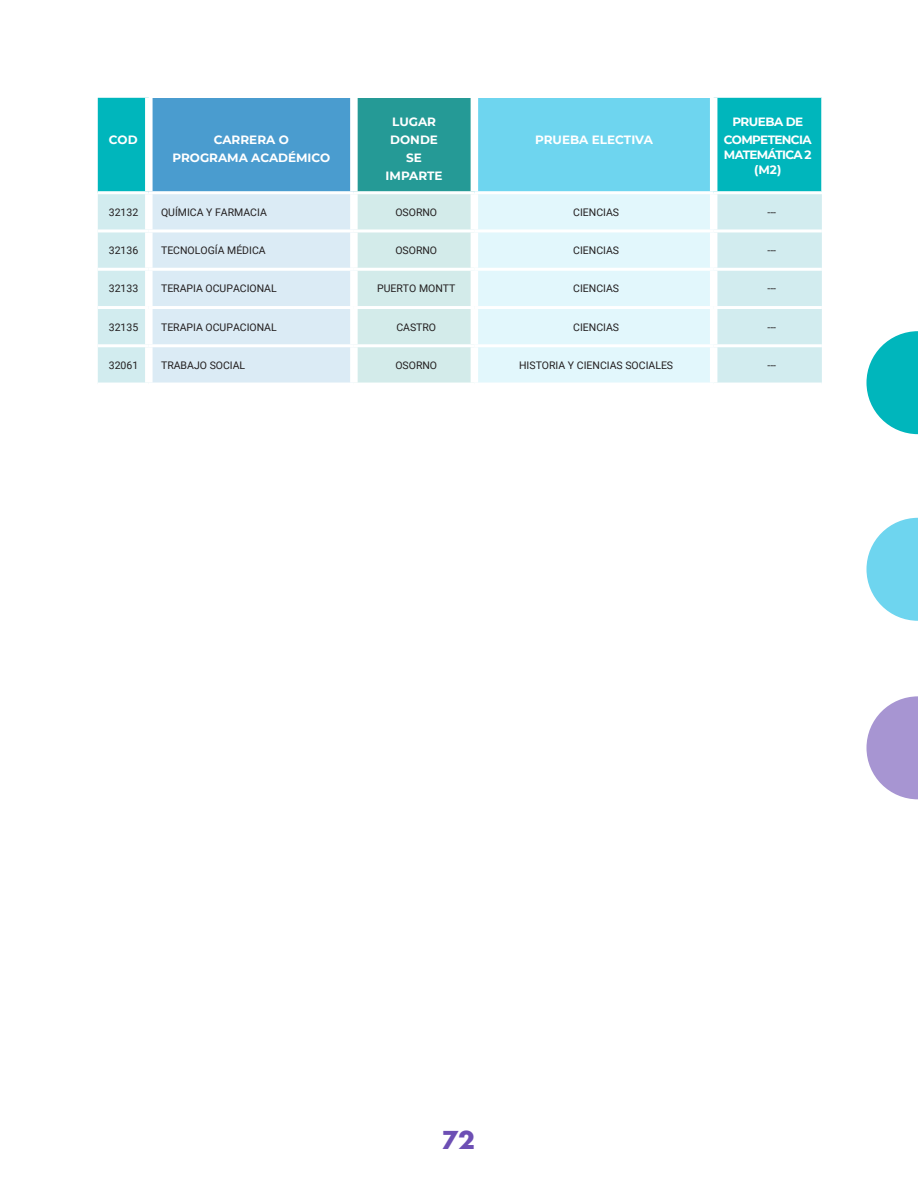
<style>
.page{position:relative;width:918px;height:1188px;background:#fff}
.page>*{position:absolute;margin:0;border:0;box-sizing:border-box;transform-origin:0 0}
.t1{font:700 24px "Futura";color:#6d4fb4}
.Subtitulo_tabla{font:700 12px "Montserrat";letter-spacing:-.005em;color:#fff}
.Subtitulo_tabla-2{font:700 12px/15px "Montserrat";letter-spacing:-.06em;color:#fff;text-align:center}
.Subtitulo_tabla-3{font:700 12px "Montserrat";letter-spacing:-.04em;color:#fff}
.Párrafo_-_Tabla_-_Copia{font:10.5px "Roboto";color:#231f20}
</style>
<div class="page">
<svg style="left:866px;top:518px;width:52px;height:103px"></svg>
<svg style="left:866px;top:331px;width:52px;height:103px"></svg>
<svg style="left:866px;top:696px;width:52px;height:103px"></svg>
<div style="left:98px;top:98px;width:723px;height:93px;background:#00b6bc"></div>
<div style="left:149px;top:98px;width:205px;height:95px;background:#4a9ccf"></div>
<div style="left:354px;top:98px;width:120px;height:95px;background:#259a96"></div>
<div style="left:474px;top:98px;width:240px;height:95px;background:#6ed5ef"></div>
<div style="left:98px;top:194px;width:724px;height:189px;background:#d2ecef"></div>
<svg style="left:153px;top:194px;width:318px;height:189px;background:#d8ebf1"></svg>
<div style="left:478px;top:194px;width:232px;height:189px;background:#e2f7fc"></div>
<div style="left:350px;top:98px;width:8px;height:93px;background:#fff"></div>
<div style="left:471px;top:98px;width:7px;height:93px;background:#fff"></div>
<div style="left:710px;top:98px;width:7px;height:93px;background:#fff"></div>
<div style="left:350px;top:194px;width:8px;height:35px;background:#fff"></div>
<div style="left:471px;top:194px;width:7px;height:35px;background:#fff"></div>
<div style="left:710px;top:194px;width:7px;height:35px;background:#fff"></div>
<div style="left:350px;top:232px;width:8px;height:36px;background:#fff"></div>
<div style="left:471px;top:232px;width:7px;height:36px;background:#fff"></div>
<div style="left:710px;top:232px;width:7px;height:36px;background:#fff"></div>
<div style="left:350px;top:271px;width:8px;height:35px;background:#fff"></div>
<div style="left:471px;top:271px;width:7px;height:35px;background:#fff"></div>
<div style="left:710px;top:271px;width:7px;height:35px;background:#fff"></div>
<div style="left:350px;top:309px;width:8px;height:35px;background:#fff"></div>
<div style="left:471px;top:309px;width:7px;height:35px;background:#fff"></div>
<div style="left:710px;top:309px;width:7px;height:35px;background:#fff"></div>
<div style="left:350px;top:347px;width:8px;height:36px;background:#fff"></div>
<div style="left:471px;top:347px;width:7px;height:36px;background:#fff"></div>
<div style="left:710px;top:347px;width:7px;height:36px;background:#fff"></div>
<div style="left:145px;top:98px;width:8px;height:93px;background:#fff"></div>
<div style="left:145px;top:194px;width:8px;height:35px;background:#fff"></div>
<div style="left:145px;top:232px;width:8px;height:36px;background:#fff"></div>
<div style="left:145px;top:271px;width:8px;height:35px;background:#fff"></div>
<div style="left:145px;top:309px;width:8px;height:35px;background:#fff"></div>
<div style="left:145px;top:347px;width:8px;height:36px;background:#fff"></div>
<hr style="left:149px;top:191px;width:205px;height:3px;background:#fff">
<hr style="left:354px;top:191px;width:120px;height:3px;background:#fff">
<hr style="left:474px;top:191px;width:240px;height:3px;background:#fff">
<hr style="left:98px;top:229px;width:51px;height:3px;background:#fff">
<hr style="left:149px;top:229px;width:205px;height:3px;background:#fff">
<hr style="left:354px;top:229px;width:120px;height:3px;background:#fff">
<hr style="left:474px;top:229px;width:240px;height:3px;background:#fff">
<hr style="left:714px;top:229px;width:108px;height:3px;background:#fff">
<hr style="left:98px;top:268px;width:51px;height:3px;background:#fff">
<hr style="left:149px;top:268px;width:205px;height:3px;background:#fff">
<hr style="left:354px;top:268px;width:120px;height:3px;background:#fff">
<hr style="left:474px;top:268px;width:240px;height:3px;background:#fff">
<hr style="left:714px;top:268px;width:108px;height:3px;background:#fff">
<hr style="left:98px;top:306px;width:51px;height:3px;background:#fff">
<hr style="left:149px;top:306px;width:205px;height:3px;background:#fff">
<hr style="left:354px;top:306px;width:120px;height:3px;background:#fff">
<hr style="left:474px;top:306px;width:240px;height:3px;background:#fff">
<hr style="left:714px;top:306px;width:108px;height:3px;background:#fff">
<hr style="left:98px;top:344px;width:51px;height:3px;background:#fff">
<hr style="left:149px;top:344px;width:205px;height:3px;background:#fff">
<hr style="left:354px;top:344px;width:120px;height:3px;background:#fff">
<hr style="left:474px;top:344px;width:240px;height:3px;background:#fff">
<hr style="left:714px;top:344px;width:108px;height:3px;background:#fff">
<p class="Subtitulo_tabla" style="left:109px;top:131px;width:30px">COD</p>
<p class="Subtitulo_tabla" style="left:214px;top:131px;width:77px">CARRERA O</p>
<p class="Subtitulo_tabla" style="left:172px;top:149px;width:159px">PROGRAMA ACADÉMICO</p>
<p class="Subtitulo_tabla" style="left:392px;top:113px;width:45px">LUGAR</p>
<p class="Subtitulo_tabla" style="left:390px;top:131px;width:49px">DONDE</p>
<p class="Subtitulo_tabla" style="left:406px;top:149px;width:17px">SE</p>
<p class="Subtitulo_tabla" style="left:386px;top:167px;width:58px">IMPARTE</p>
<p class="Subtitulo_tabla" style="left:535px;top:131px;width:119px">PRUEBA ELECTIVA</p>
<p class="Subtitulo_tabla-3" style="left:732px;top:113px;width:72px">PRUEBA DE</p>
<p class="Subtitulo_tabla-2" style="left:724px;top:132px;width:89px">COMPETENCIA<br>MATEMÁTICA 2 (M2)</p>
<p class="Párrafo_-_Tabla_-_Copia" style="left:109px;top:205px;width:31px">32132</p>
<p class="Párrafo_-_Tabla_-_Copia" style="left:161px;top:205px;width:107px">QUÍMICA Y FARMACIA</p>
<p class="Párrafo_-_Tabla_-_Copia" style="left:395px;top:205px;width:43px">OSORNO</p>
<p class="Párrafo_-_Tabla_-_Copia" style="left:573px;top:205px;width:47px">CIENCIAS</p>
<p class="Párrafo_-_Tabla_-_Copia" style="left:767px;top:205px;width:10px">---</p>
<p class="Párrafo_-_Tabla_-_Copia" style="left:109px;top:243px;width:31px">32136</p>
<p class="Párrafo_-_Tabla_-_Copia" style="left:161px;top:243px;width:106px">TECNOLOGÍA MÉDICA</p>
<p class="Párrafo_-_Tabla_-_Copia" style="left:395px;top:243px;width:43px">OSORNO</p>
<p class="Párrafo_-_Tabla_-_Copia" style="left:573px;top:243px;width:47px">CIENCIAS</p>
<p class="Párrafo_-_Tabla_-_Copia" style="left:767px;top:243px;width:10px">---</p>
<p class="Párrafo_-_Tabla_-_Copia" style="left:109px;top:281px;width:31px">32133</p>
<p class="Párrafo_-_Tabla_-_Copia" style="left:161px;top:281px;width:117px">TERAPIA OCUPACIONAL</p>
<p class="Párrafo_-_Tabla_-_Copia" style="left:377px;top:281px;width:80px">PUERTO MONTT</p>
<p class="Párrafo_-_Tabla_-_Copia" style="left:573px;top:281px;width:47px">CIENCIAS</p>
<p class="Párrafo_-_Tabla_-_Copia" style="left:767px;top:281px;width:10px">---</p>
<p class="Párrafo_-_Tabla_-_Copia" style="left:109px;top:320px;width:31px">32135</p>
<p class="Párrafo_-_Tabla_-_Copia" style="left:161px;top:320px;width:117px">TERAPIA OCUPACIONAL</p>
<p class="Párrafo_-_Tabla_-_Copia" style="left:396px;top:320px;width:41px">CASTRO</p>
<p class="Párrafo_-_Tabla_-_Copia" style="left:573px;top:320px;width:47px">CIENCIAS</p>
<p class="Párrafo_-_Tabla_-_Copia" style="left:767px;top:320px;width:10px">---</p>
<p class="Párrafo_-_Tabla_-_Copia" style="left:109px;top:358px;width:31px">32061</p>
<p class="Párrafo_-_Tabla_-_Copia" style="left:161px;top:358px;width:86px">TRABAJO SOCIAL</p>
<p class="Párrafo_-_Tabla_-_Copia" style="left:395px;top:358px;width:43px">OSORNO</p>
<p class="Párrafo_-_Tabla_-_Copia" style="left:519px;top:358px;width:156px">HISTORIA Y CIENCIAS SOCIALES</p>
<p class="Párrafo_-_Tabla_-_Copia" style="left:767px;top:358px;width:10px">---</p>
<h1 class="t1" style="left:442px;top:1123px;width:35px">72</h1>
</div>
